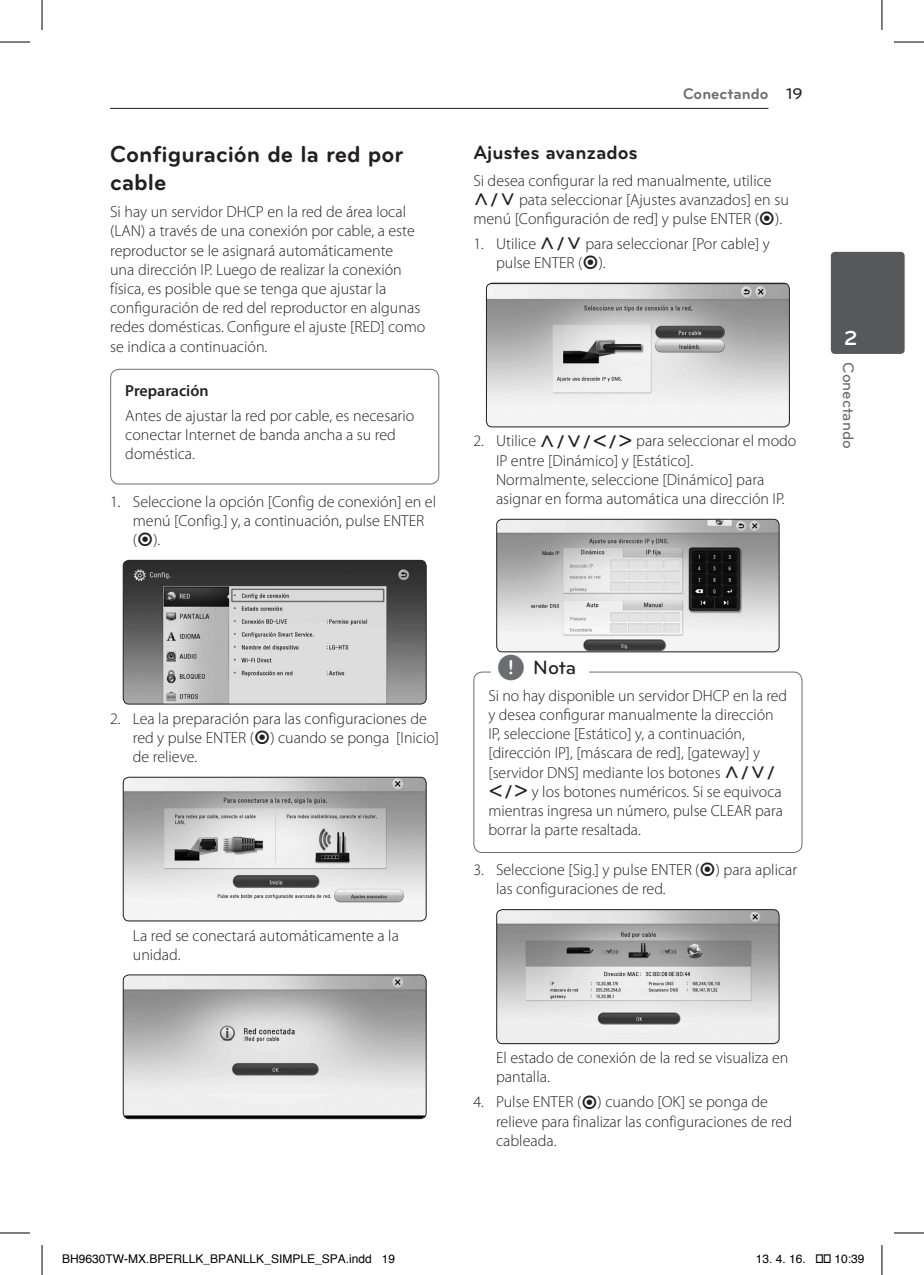
<style>
.page{position:relative;width:924px;height:1275px;background:#fff}
.page>*{position:absolute;margin:0;border:0;box-sizing:border-box;transform-origin:0 0}
.Title_2{font:700 24px/28px "Bryant LG";color:#231f20}
.t1{font:700 21px "Bryant LG";color:#fff}
.Title_3{font:700 20px "Bryant LG";color:#231f20}
.t2{font:500 20px "Bryant LG";color:#231f20}
.Content_text_Light{font:300 16px/19.2px "Myriad Pro";color:#231f20}
.Content_text_Num{font:300 16px/19.2px "Myriad Pro";color:#231f20}
.Contents_Text_Sub_Nu{font:300 16px/19.2px "Myriad Pro";color:#231f20}
.t3{font:700 16px "Bryant LG";color:#6c6d70}
.t4{font:500 16px "Bryant LG";color:#6c6d70}
.t5{font:12px "Helvetica";color:#000}
.s1{font-weight:600}
.s2{font-family:"UPSYS Common";font-weight:400}
.s3{font-weight:500;color:#231f20}
.s4{font-family:"UPSYS Common";font-weight:400;font-size:30px;color:#6c6d70}
</style>
<div class="page">
<hr style="left:110px;top:108px;width:658px;height:1px;background:#231f20">
<div style="left:830px;top:252px;width:74px;height:102px;background:#57585a;border-radius:4px"></div>
<div style="left:110px;top:369px;width:329px;height:115px;border:1px solid #6c6d70;border-radius:9px"></div>
<img style="left:123px;top:560px;width:303px;height:144px">
<div style="left:123px;top:560px;width:303px;height:144px;border:1px solid #231f20;border-radius:6px"></div>
<img style="left:123px;top:778px;width:303px;height:143px">
<div style="left:123px;top:776px;width:303px;height:145px;border:1px solid #231f20;border-radius:6px"></div>
<img style="left:123px;top:975px;width:303px;height:143px">
<div style="left:123px;top:974px;width:303px;height:145px;border:1px solid #231f20;border-radius:6px"></div>
<img style="left:487px;top:283px;width:302px;height:144px">
<div style="left:485px;top:283px;width:304px;height:144px;border:1px solid #231f20;border-radius:6px"></div>
<img style="left:497px;top:519px;width:281px;height:133px">
<div style="left:496px;top:519px;width:283px;height:133px;border:1px solid #231f20;border-radius:6px"></div>
<div style="left:473px;top:671px;width:329px;height:182px;border:1px solid #6c6d70;border-radius:9px"></div>
<div style="left:491px;top:663px;width:97px;height:20px;background:#fff"></div>
<img style="left:497px;top:909px;width:281px;height:134px">
<div style="left:496px;top:909px;width:283px;height:135px;border:1px solid #231f20;border-radius:6px"></div>
<hr style="left:0;top:42px;width:30px;height:1px;background:#000">
<hr style="left:893px;top:42px;width:30px;height:1px;background:#000">
<hr style="left:0;top:1232px;width:30px;height:1px;background:#000">
<hr style="left:893px;top:1232px;width:30px;height:1px;background:#000">
<hr style="left:42px;top:0;width:1px;height:30px;background:#000">
<hr style="left:42px;top:1245px;width:1px;height:30px;background:#000">
<hr style="left:881px;top:0;width:1px;height:30px;background:#000">
<hr style="left:881px;top:1245px;width:1px;height:30px;background:#000">
<p class="Title_2" style="left:110px;top:140px;width:294px">Configuración de la red por cable</p>
<p class="Content_text_Light" style="left:110px;top:202px;width:316px">Si hay un servidor DHCP en la red de área local (LAN) a través de una conexión por cable, a este reproductor se le asignará automáticamente<br>una dirección IP. Luego de realizar la conexión física, es posible que se tenga que ajustar la configuración de red del reproductor en algunas redes domésticas. Configure el ajuste [RED] como se indica a continuación.</p>
<p class="Content_text_Light" style="left:125px;top:378px;width:290px;line-height:24.8px"><span class="s1">Preparación<br></span>Antes de ajustar la red por cable, es necesario</p>
<p class="Content_text_Light" style="left:125px;top:425px;width:272px">conectar Internet de banda ancha a su red doméstica.</p>
<p class="Content_text_Num" style="left:133px;top:492px;width:304px;text-indent:-23px">1. Seleccione la opción [Config de conexión] en el menú [Config.] y, a continuación, pulse ENTER (<span class="s2">b</span>).</p>
<p class="t3" style="left:682px;top:84px;width:121px">Conectando <span class="s3">19</span></p>
<p class="Title_3" style="left:473px;top:140px;width:166px">Ajustes avanzados</p>
<p class="Content_text_Light" style="left:473px;top:170px;width:317px">Si desea configurar la red manualmente, utilice<br><span class="s2">W/S</span> pata seleccionar [Ajustes avanzados] en su menú [Configuración de red] y pulse ENTER (<span class="s2">b</span>).</p>
<p class="Content_text_Num" style="left:496px;top:234px;width:275px;text-indent:-23px">1. Utilice <span class="s2">W/S</span> para seleccionar [Por cable] y pulse ENTER (<span class="s2">b</span>).</p>
<p class="Content_text_Num" style="left:496px;top:431px;width:302px;text-indent:-23px">2. Utilice <span class="s2">W/S/A/D</span> para seleccionar el modo<br>IP entre [Dinámico] y [Estático].</p>
<p class="Content_text_Num" style="left:496px;top:470px;width:290px">Normalmente, seleccione [Dinámico] para asignar en forma automática una dirección IP.</p>
<h2 class="t1" style="left:843px;top:325px;width:15px">2</h2>
<p class="t4" style="left:857px;top:362px;width:88px;rotate:90deg">Conectando</p>
<p class="Content_text_Num" style="left:133px;top:708px;width:308px;text-indent:-23px">2. Lea la preparación para las configuraciones de red y pulse ENTER (<span class="s2">b</span>) cuando se ponga [Inicio] de relieve.</p>
<p class="Contents_Text_Sub_Nu" style="left:133px;top:925px;width:267px">La red se conectará automáticamente a la unidad.</p>
<p class="t2" style="left:496px;top:655px;width:81px"><span class="s4">,</span> Nota</p>
<p class="Content_text_Light" style="left:488px;top:685px;width:300px">Si no hay disponible un servidor DHCP en la red y desea configurar manualmente la dirección IP, seleccione [Estático] y, a continuación, [dirección IP], [máscara de red], [gateway] y [servidor DNS] mediante los botones <span class="s2">W/S/ A/D</span> y los botones numéricos. Si se equivoca mientras ingresa un número, pulse CLEAR para borrar la parte resaltada.</p>
<p class="Content_text_Num" style="left:496px;top:860px;width:302px;text-indent:-23px">3. Seleccione [Sig.] y pulse ENTER (<span class="s2">b</span>) para aplicar las configuraciones de red.</p>
<p class="Contents_Text_Sub_Nu" style="left:496px;top:1048px;width:294px">El estado de conexión de la red se visualiza en pantalla.</p>
<p class="Content_text_Num" style="left:496px;top:1092px;width:297px;text-indent:-23px">4. Pulse ENTER (<span class="s2">b</span>) cuando [OK] se ponga de relieve para finalizar las configuraciones de red cableada.</p>
<p class="t5" style="left:62px;top:1249px;width:334px">BH9630TW-MX.BPERLLK_BPANLLK_SIMPLE_SPA.indd 19</p>
<p class="t5" style="left:755px;top:1249px;width:52px">13. 4. 16.</p>
<p class="t5" style="left:834px;top:1249px;width:32px">10:39</p>
</div>
